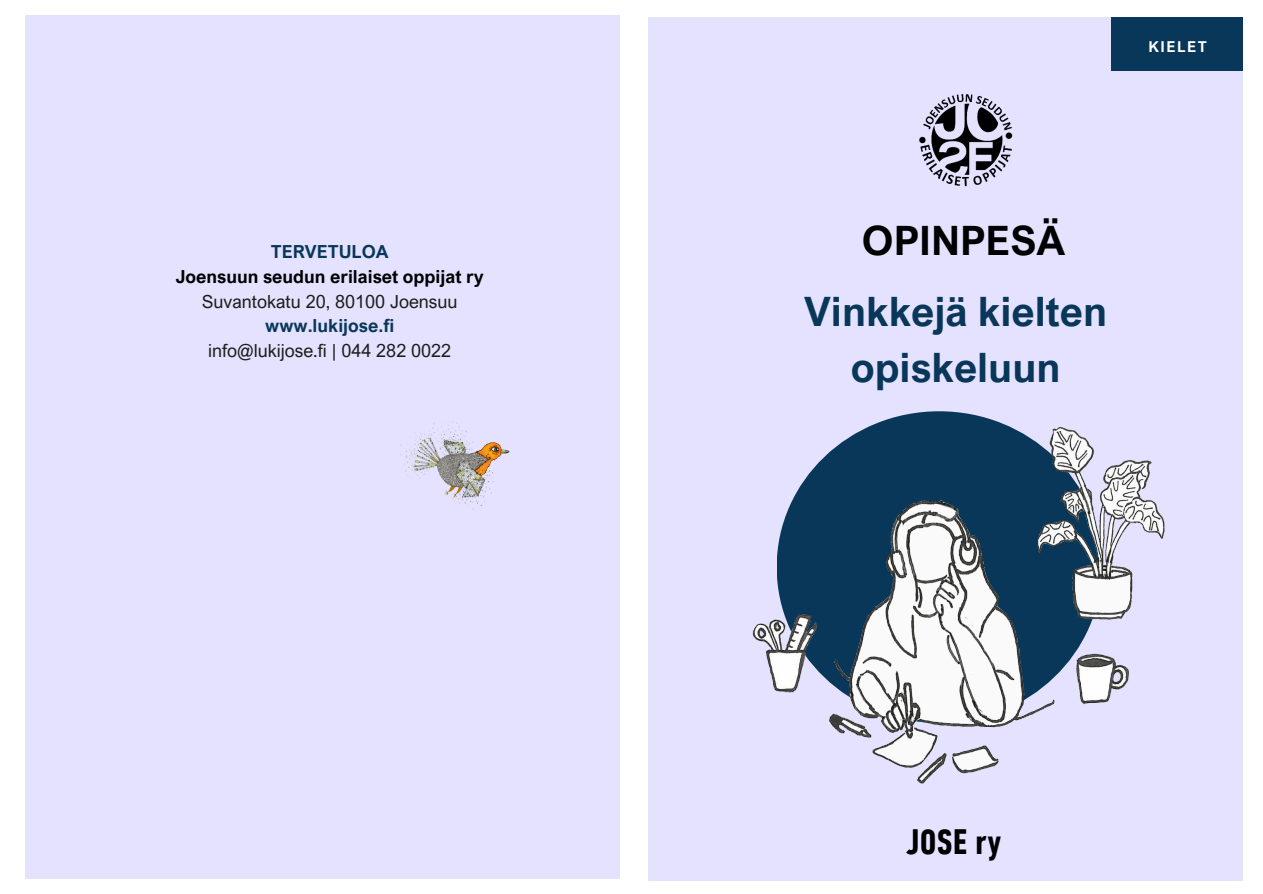
<style>
.page{position:relative;width:1263px;height:894px;background:#fff}
.page>*{position:absolute;margin:0;border:0;box-sizing:border-box;transform-origin:0 0}
.t1{font:700 40.5px/56.2px "Arial Nova";color:#093759;text-align:center}
.t2{font:700 40.5px "Arial Nova";color:#000}
.t3{font:700 condensed 36px "DIN Next LT Pro";letter-spacing:.02em;color:#000}
.t4{font:18px "Arial Nova";color:#1d1d1b}
.t5{font:700 18px "Arial Nova";color:#000}
.t6{font:700 18px "Arial Nova";color:#093759}
.t7{font:700 15px "Arial Nova";letter-spacing:.1em;color:#fff}
</style>
<div class="page">
<div style="left:649px;top:17px;width:594px;height:863px;background:#e5e2ff"></div>
<div style="left:777px;top:411px;width:324px;height:311px;background:#093759;border-radius:50%"></div>
<img style="left:752px;top:578px;width:32px;height:114px">
<img style="left:1067px;top:646px;width:62px;height:59px">
<img style="left:784px;top:472px;width:283px;height:312px">
<img style="left:1020px;top:426px;width:145px;height:213px">
<div style="left:25px;top:15px;width:594px;height:863px;background:#e5e2ff"></div>
<div style="left:1111px;top:17px;width:132px;height:54px;background:#093759"></div>
<img style="left:400px;top:421px;width:110px;height:89px">
<img style="left:919px;top:94px;width:94px;height:93px">
<p class="t6" style="left:271px;top:241px;width:119px">TERVETULOA</p>
<p class="t5" style="left:176px;top:266px;width:309px">Joensuun seudun erilaiset oppijat ry</p>
<p class="t4" style="left:202px;top:291px;width:257px">Suvantokatu 20, 80100 Joensuu</p>
<p class="t6" style="left:265px;top:315px;width:131px">www.lukijose.fi</p>
<p class="t4" style="left:208px;top:340px;width:245px">info@lukijose.fi | 044 282 0022</p>
<p class="t7" style="left:1148px;top:38px;width:60px">KIELET</p>
<h1 class="t2" style="left:862px;top:217px;width:205px">OPINPESÄ</h1>
<h1 class="t1" style="left:804px;top:283px;width:304px">Vinkkejä kielten opiskeluun</h1>
<h2 class="t3" style="left:906px;top:821px;width:97px">JOSE ry</h2>
</div>
